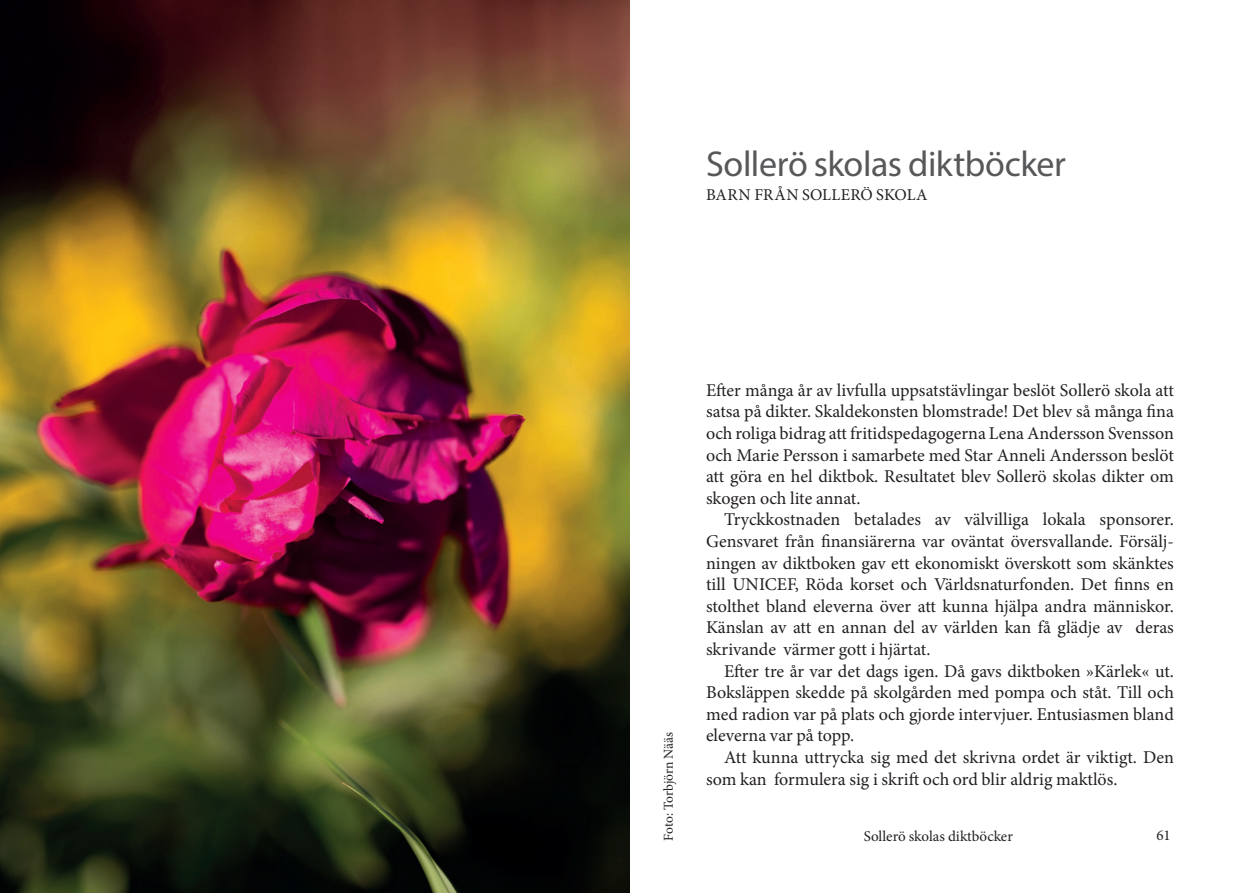
<style>
.page{position:relative;width:1259px;height:893px;background:#fff}
.page>*{position:absolute;margin:0;border:0;box-sizing:border-box;transform-origin:0 0}
.t1{font:36px "Myriad Pro";letter-spacing:-.015em;color:#57585a}
.t2{font:18px/21.6px "Minion Pro";color:#231f20;text-align:justify}
.t3{font:16.5px "Minion Pro";letter-spacing:.015em;color:#231f20}
.t4{font:15px "Minion Pro";color:#231f20}
.t5{font:13.5px "Minion Pro";letter-spacing:-.01em;color:#231f20}
</style>
<div class="page">
<img style="left:0;top:0;width:629px;height:893px">
<h1 class="t1" style="left:706px;top:142px;width:361px">Sollerö skolas diktböcker</h1>
<p class="t3" style="left:706px;top:184px;width:223px">BARN FRÅN SOLLERÖ SKOLA</p>
<p class="t5" style="left:659px;top:840px;width:110px;rotate:-90deg">Foto: Torbjörn Nääs</p>
<p class="t2" style="left:706px;top:379px;width:469px">Efter många år av livfulla uppsatstävlingar beslöt Sollerö skola att satsa på dikter. Skaldekonsten blomstrade! Det blev så många fina och roliga bidrag att fritidspedagogerna Lena Andersson Svensson och Marie Persson i samarbete med Star Anneli Andersson beslöt att göra en hel diktbok. Resultatet blev Sollerö skolas dikter om skogen och lite annat.</p>
<p class="t2" style="left:706px;top:509px;width:469px;text-indent:18px">Tryckkostnaden betalades av välvilliga lokala sponsorer.<br>Gensvaret från finansiärerna var oväntat översvallande. Försälj&shy;ningen av diktboken gav ett ekonomiskt överskott som skänktes till UNICEF, Röda korset och Världsnaturfonden. Det finns en stolthet bland eleverna över att kunna hjälpa andra människor.<br>Känslan av att en annan del av världen kan få glädje av deras skrivande värmer gott i hjärtat.</p>
<p class="t2" style="left:706px;top:660px;width:469px;text-indent:18px">Efter tre år var det dags igen. Då gavs diktboken »Kärlek« ut.<br>Boksläppen skedde på skolgården med pompa och ståt. Till och med radion var på plats och gjorde intervjuer. Entusiasmen bland eleverna var på topp.</p>
<p class="t2" style="left:706px;top:747px;width:469px;text-indent:18px">Att kunna uttrycka sig med det skrivna ordet är viktigt. Den som kan formulera sig i skrift och ord blir aldrig maktlös.</p>
<p class="t4" style="left:863px;top:826px;width:151px">Sollerö skolas diktböcker</p>
<p class="t4" style="left:1156px;top:825px;width:16px">61</p>
</div>
